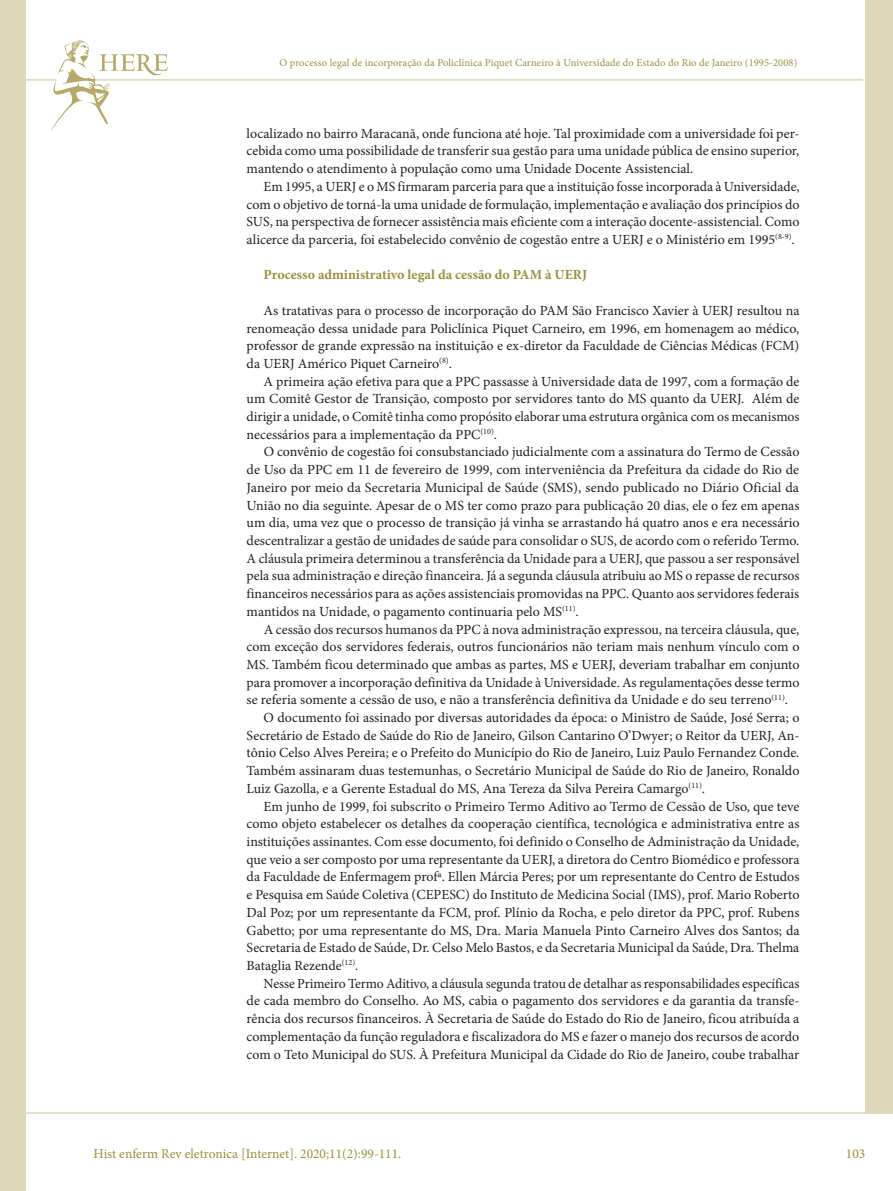
<style>
.page{position:relative;width:893px;height:1191px;background:#fff}
.page>*{position:absolute;margin:0;border:0;box-sizing:border-box;transform-origin:0 0}
.t1{font:13.95px/17.7px "Minion Pro";color:#231f20;text-align:justify}
.t2{font:700 13.95px "Minion Pro";color:#9b8f3f}
.t3{font:13.5px "Minion Pro";color:#9b8f3f}
.t4{font:10.5px "Minion Pro";letter-spacing:.01em;color:#9b8f3f}
</style>
<div class="page">
<hr style="left:0;top:1112px;width:893px;height:1px;background:#ded8bb">
<hr style="left:0;top:79px;width:863px;height:2px;background:#ded8bb">
<div style="left:865px;top:0;width:28px;height:1113px;background:#ded8bb"></div>
<div style="left:0;top:0;width:26px;height:1191px;background:#ded8bb"></div>
<svg style="left:50px;top:40px;width:118px;height:91px"></svg>
<p class="t4" style="left:279px;top:56px;width:519px">O processo legal de incorporação da Policlínica Piquet Carneiro à Universidade do Estado do Rio de Janeiro (1995-2008)</p>
<p class="t1" style="left:247px;top:124px;width:554px">localizado no bairro Maracanã, onde funciona até hoje. Tal proximidade com a universidade foi per&shy;cebida como uma possibilidade de transferir sua gestão para uma unidade pública de ensino superior, mantendo o atendimento à população como uma Unidade Docente Assistencial.</p>
<p class="t1" style="left:247px;top:178px;width:554px;text-indent:17px">Em 1995, a UERJ e o MS firmaram parceria para que a instituição fosse incorporada à Universidade, com o objetivo de torná-la uma unidade de formulação, implementação e avaliação dos princípios do SUS, na perspectiva de fornecer assistência mais eficiente com a interação docente-assistencial. Como alicerce da parceria, foi estabelecido convênio de cogestão entre a UERJ e o Ministério em 1995<sup>(8-9)</sup>.</p>
<p class="t2" style="left:264px;top:265px;width:325px">Processo administrativo legal da cessão do PAM à UERJ</p>
<p class="t1" style="left:247px;top:301px;width:554px;text-indent:17px">As tratativas para o processo de incorporação do PAM São Francisco Xavier à UERJ resultou na renomeação dessa unidade para Policlínica Piquet Carneiro, em 1996, em homenagem ao médico, professor de grande expressão na instituição e ex-diretor da Faculdade de Ciências Médicas (FCM) da UERJ Américo Piquet Carneiro<sup>(8)</sup>.</p>
<p class="t1" style="left:247px;top:372px;width:554px;text-indent:17px">A primeira ação efetiva para que a PPC passasse à Universidade data de 1997, com a formação de um Comitê Gestor de Transição, composto por servidores tanto do MS quanto da UERJ. Além de dirigir a unidade, o Comitê tinha como propósito elaborar uma estrutura orgânica com os mecanismos necessários para a implementação da PPC<sup>(10)</sup>.</p>
<p class="t1" style="left:247px;top:443px;width:554px;text-indent:17px">O convênio de cogestão foi consubstanciado judicialmente com a assinatura do Termo de Cessão de Uso da PPC em 11 de fevereiro de 1999, com interveniência da Prefeitura da cidade do Rio de Janeiro por meio da Secretaria Municipal de Saúde (SMS), sendo publicado no Diário Oficial da União no dia seguinte. Apesar de o MS ter como prazo para publicação 20 dias, ele o fez em apenas um dia, uma vez que o processo de transição já vinha se arrastando há quatro anos e era necessário descentralizar a gestão de unidades de saúde para consolidar o SUS, de acordo com o referido Termo.<br>A cláusula primeira determinou a transferência da Unidade para a UERJ, que passou a ser responsável pela sua administração e direção financeira. Já a segunda cláusula atribuiu ao MS o repasse de recursos financeiros necessários para as ações assistenciais promovidas na PPC. Quanto aos servidores federais mantidos na Unidade, o pagamento continuaria pelo MS<sup>(11)</sup>.</p>
<p class="t1" style="left:264px;top:620px;width:537px">A cessão dos recursos humanos da PPC à nova administração expressou, na terceira cláusula, que,</p>
<p class="t1" style="left:247px;top:638px;width:554px">com exceção dos servidores federais, outros funcionários não teriam mais nenhum vínculo com o</p>
<p class="t1" style="left:247px;top:655px;width:554px">MS. Também ficou determinado que ambas as partes, MS e UERJ, deveriam trabalhar em conjunto</p>
<p class="t1" style="left:247px;top:673px;width:554px">para promover a incorporação definitiva da Unidade à Universidade. As regulamentações desse termo</p>
<p class="t1" style="left:247px;top:691px;width:543px">se referia somente a cessão de uso, e não a transferência definitiva da Unidade e do seu terreno<sup>(11)</sup>.</p>
<p class="t1" style="left:264px;top:709px;width:537px">O documento foi assinado por diversas autoridades da época: o Ministro de Saúde, José Serra; o</p>
<p class="t1" style="left:247px;top:726px;width:554px">Secretário de Estado de Saúde do Rio de Janeiro, Gilson Cantarino O’Dwyer; o Reitor da UERJ, An-</p>
<p class="t1" style="left:247px;top:744px;width:554px">tônio Celso Alves Pereira; e o Prefeito do Município do Rio de Janeiro, Luiz Paulo Fernandez Conde.</p>
<p class="t1" style="left:247px;top:762px;width:554px">Também assinaram duas testemunhas, o Secretário Municipal de Saúde do Rio de Janeiro, Ronaldo</p>
<p class="t1" style="left:247px;top:779px;width:460px">Luiz Gazolla, e a Gerente Estadual do MS, Ana Tereza da Silva Pereira Camargo<sup>(11)</sup>.</p>
<p class="t1" style="left:264px;top:797px;width:537px">Em junho de 1999, foi subscrito o Primeiro Termo Aditivo ao Termo de Cessão de Uso, que teve</p>
<p class="t1" style="left:247px;top:815px;width:554px">como objeto estabelecer os detalhes da cooperação científica, tecnológica e administrativa entre as</p>
<p class="t1" style="left:247px;top:832px;width:554px">instituições assinantes. Com esse documento, foi definido o Conselho de Administração da Unidade,</p>
<p class="t1" style="left:247px;top:850px;width:554px">que veio a ser composto por uma representante da UERJ, a diretora do Centro Biomédico e professora</p>
<p class="t1" style="left:247px;top:868px;width:554px">da Faculdade de Enfermagem profª. Ellen Márcia Peres; por um representante do Centro de Estudos</p>
<p class="t1" style="left:247px;top:886px;width:554px">e Pesquisa em Saúde Coletiva (CEPESC) do Instituto de Medicina Social (IMS), prof. Mario Roberto</p>
<p class="t1" style="left:247px;top:903px;width:554px">Dal Poz; por um representante da FCM, prof. Plínio da Rocha, e pelo diretor da PPC, prof. Rubens</p>
<p class="t1" style="left:247px;top:921px;width:554px">Gabetto; por uma representante do MS, Dra. Maria Manuela Pinto Carneiro Alves dos Santos; da</p>
<p class="t1" style="left:247px;top:939px;width:554px">Secretaria de Estado de Saúde, Dr. Celso Melo Bastos, e da Secretaria Municipal da Saúde, Dra. Thelma</p>
<p class="t1" style="left:247px;top:956px;width:113px">Bataglia Rezende<sup>(12)</sup>.</p>
<p class="t1" style="left:264px;top:974px;width:537px">Nesse Primeiro Termo Aditivo, a cláusula segunda tratou de detalhar as responsabilidades específicas</p>
<p class="t1" style="left:247px;top:992px;width:554px">de cada membro do Conselho. Ao MS, cabia o pagamento dos servidores e da garantia da transfe-</p>
<p class="t1" style="left:247px;top:1009px;width:554px">rência dos recursos financeiros. À Secretaria de Saúde do Estado do Rio de Janeiro, ficou atribuída a</p>
<p class="t1" style="left:247px;top:1027px;width:554px">complementação da função reguladora e fiscalizadora do MS e fazer o manejo dos recursos de acordo</p>
<p class="t1" style="left:247px;top:1045px;width:554px">com o Teto Municipal do SUS. À Prefeitura Municipal da Cidade do Rio de Janeiro, coube trabalhar</p>
<p class="t3" style="left:94px;top:1144px;width:309px">Hist enferm Rev eletronica [Internet]. 2020;11(2):99-111.</p>
<p class="t3" style="left:846px;top:1144px;width:21px">103</p>
</div>
